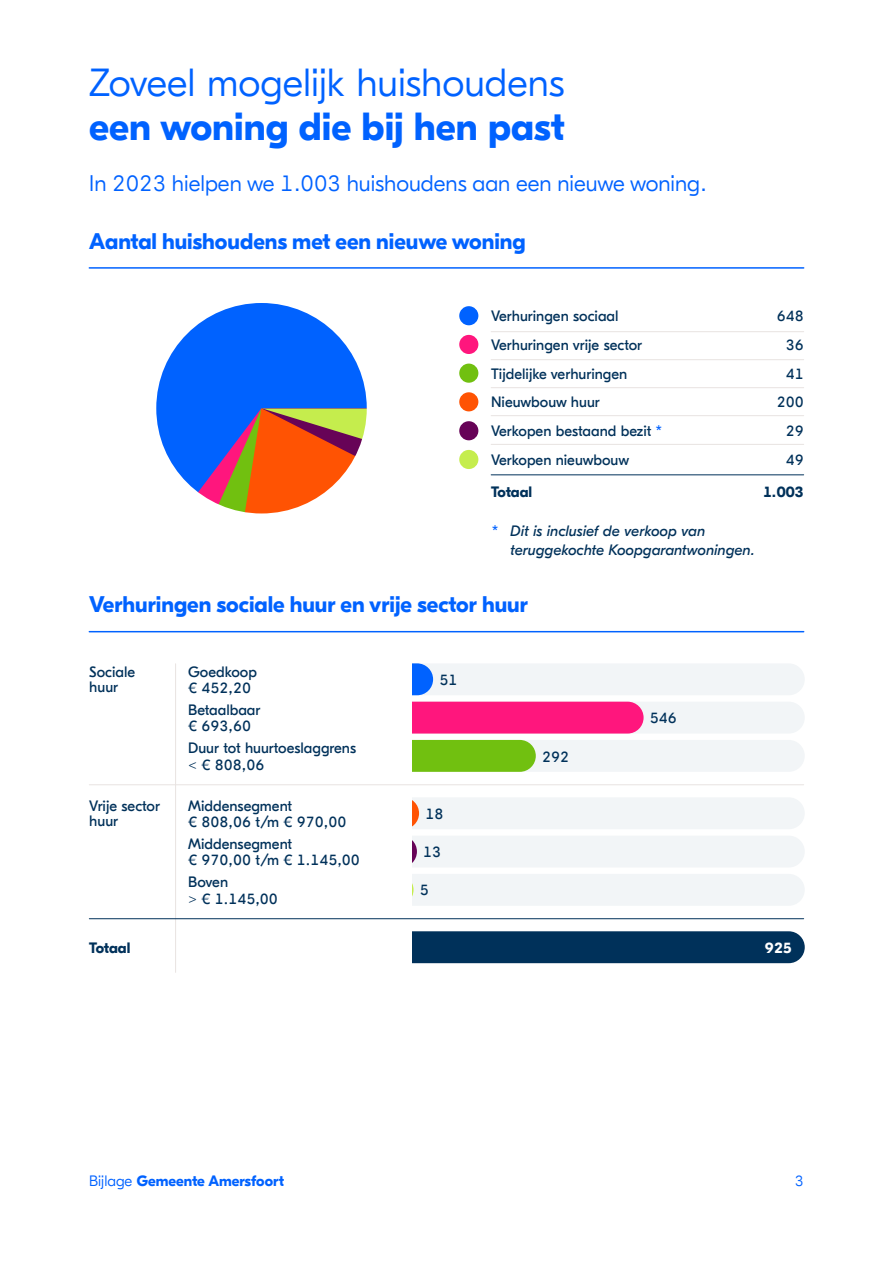
<style>
.page{position:relative;width:893px;height:1263px;background:#fff}
.page>*{position:absolute;margin:0;border:0;box-sizing:border-box;transform-origin:0 0}
.t1{font:300 39px "GT Eesti Display";color:#0062ff}
.t2{font:700 39px "GT Eesti Display";color:#0062ff}
.t3{font:700 22.5px "GT Eesti Display";color:#0062ff}
.t4{font:300 22.5px "GT Eesti Display";color:#0062ff}
.t5{font:15px/16.5px "GT Eesti Display";color:#00315a}
.t6{font:italic 15px/19.2px "GT Eesti Display";color:#00315a}
.t7{font:700 15px "GT Eesti Display";color:#0062ff}
.t8{font:700 15px "GT Eesti Display";letter-spacing:-.015em;color:#00315a}
.t9{font:700 15px "GT Eesti Display";color:#fff}
.t10{font:300 15px "GT Eesti Display";color:#0062ff}
.s1{color:#0062ff}
.s2{font-weight:300}
</style>
<div class="page">
<div style="left:412px;top:663px;width:392px;height:32px;background:#f2f5f7"></div>
<svg style="left:412px;top:702px;width:392px;height:31px"></svg>
<svg style="left:412px;top:740px;width:392px;height:32px"></svg>
<div style="left:412px;top:798px;width:392px;height:31px;background:#f2f5f7"></div>
<div style="left:412px;top:836px;width:392px;height:31px;background:#f2f5f7"></div>
<div style="left:412px;top:874px;width:392px;height:32px;background:#f2f5f7"></div>
<div style="left:412px;top:931px;width:393px;height:32px;background:#00315a"></div>
<svg style="left:156px;top:303px;width:211px;height:211px"></svg>
<div style="left:459px;top:306px;width:19px;height:19px;background:#0062ff;border-radius:50%"></div>
<div style="left:459px;top:335px;width:19px;height:19px;background:#ff167d;border-radius:50%"></div>
<div style="left:459px;top:364px;width:19px;height:19px;background:#71c010;border-radius:50%"></div>
<div style="left:459px;top:392px;width:19px;height:19px;background:#ff5303;border-radius:50%"></div>
<div style="left:459px;top:421px;width:19px;height:19px;background:#670357;border-radius:50%"></div>
<div style="left:459px;top:450px;width:19px;height:19px;background:#c5ed4d;border-radius:50%"></div>
<hr style="left:491px;top:331px;width:313px;height:1px;background:#e8e3e1">
<hr style="left:491px;top:359px;width:313px;height:1px;background:#e8e3e1">
<hr style="left:491px;top:387px;width:313px;height:1px;background:#e8e3e1">
<hr style="left:491px;top:415px;width:313px;height:1px;background:#e8e3e1">
<hr style="left:491px;top:444px;width:313px;height:1px;background:#e8e3e1">
<hr style="left:491px;top:474px;width:313px;height:1px;background:#00315a">
<hr style="left:89px;top:267px;width:715px;height:2px;background:#0062ff">
<hr style="left:89px;top:631px;width:715px;height:1px;background:#0062ff">
<hr style="left:175px;top:664px;width:1px;height:308px;background:#e8e3e1">
<hr style="left:89px;top:784px;width:715px;height:1px;background:#e8e3e1">
<hr style="left:89px;top:918px;width:715px;height:1px;background:#00315a">
<h1 class="t1" style="left:89px;top:61px;width:477px">Zoveel mogelijk huishoudens</h1>
<h1 class="t2" style="left:89px;top:105px;width:477px">een woning die bij hen past</h1>
<h2 class="t4" style="left:89px;top:171px;width:619px">In 2023 hielpen we 1.003 huishoudens aan een nieuwe woning.</h2>
<h2 class="t3" style="left:89px;top:228px;width:438px">Aantal huishoudens met een nieuwe woning</h2>
<p class="t5" style="left:491px;top:308px;width:129px">Verhuringen sociaal</p>
<p class="t5" style="left:777px;top:308px;width:28px">648</p>
<p class="t5" style="left:491px;top:337px;width:153px">Verhuringen vrije sector</p>
<p class="t5" style="left:786px;top:337px;width:19px">36</p>
<p class="t5" style="left:491px;top:366px;width:138px">Tijdelijke verhuringen</p>
<p class="t5" style="left:786px;top:366px;width:19px">41</p>
<p class="t5" style="left:491px;top:394px;width:110px">Nieuwbouw huur</p>
<p class="t5" style="left:777px;top:394px;width:28px">200</p>
<p class="t5" style="left:491px;top:417px;width:172px;line-height:28.7px">Verkopen bestaand bezit <span class="s1">*<br></span>Verkopen nieuwbouw</p>
<p class="t5" style="left:786px;top:417px;width:19px;line-height:28.7px">29<br>49</p>
<p class="t8" style="left:491px;top:483px;width:43px">Totaal</p>
<p class="t8" style="left:763px;top:483px;width:42px">1.003</p>
<p class="t6" style="left:510px;top:521px;width:246px;text-indent:-19px"><span class="s1">*</span> Dit is inclusief de verkoop van teruggekochte Koopgarantwoningen.</p>
<h2 class="t3" style="left:89px;top:592px;width:440px">Verhuringen sociale huur en vrije sector huur</h2>
<p class="t5" style="left:89px;top:665px;width:48px;line-height:15px">Sociale huur</p>
<p class="t5" style="left:188px;top:664px;width:70px">Goedkoop € 452,20</p>
<p class="t5" style="left:439px;top:672px;width:19px">51</p>
<p class="t5" style="left:188px;top:702px;width:74px">Betaalbaar € 693,60</p>
<p class="t5" style="left:650px;top:710px;width:28px">546</p>
<p class="t5" style="left:188px;top:740px;width:169px">Duur tot huurtoeslaggrens &lt; € 808,06</p>
<p class="t5" style="left:542px;top:748px;width:28px">292</p>
<p class="t5" style="left:89px;top:799px;width:72px;line-height:15px">Vrije sector huur</p>
<p class="t5" style="left:188px;top:798px;width:160px">Middensegment<br>€ 808,06 t/m € 970,00</p>
<p class="t5" style="left:188px;top:836px;width:173px">Middensegment<br>€ 970,00 t/m € 1.145,00</p>
<p class="t5" style="left:188px;top:874px;width:91px">Boven<br>&gt; € 1.145,00</p>
<p class="t5" style="left:425px;top:806px;width:19px">18</p>
<p class="t5" style="left:423px;top:844px;width:19px">13</p>
<p class="t5" style="left:420px;top:882px;width:10px">5</p>
<p class="t8" style="left:89px;top:939px;width:43px">Totaal</p>
<p class="t9" style="left:765px;top:939px;width:28px">925</p>
<p class="t7" style="left:89px;top:1173px;width:196px"><span class="s2">Bijlage</span> Gemeente Amersfoort</p>
<p class="t10" style="left:795px;top:1173px;width:10px">3</p>
</div>
